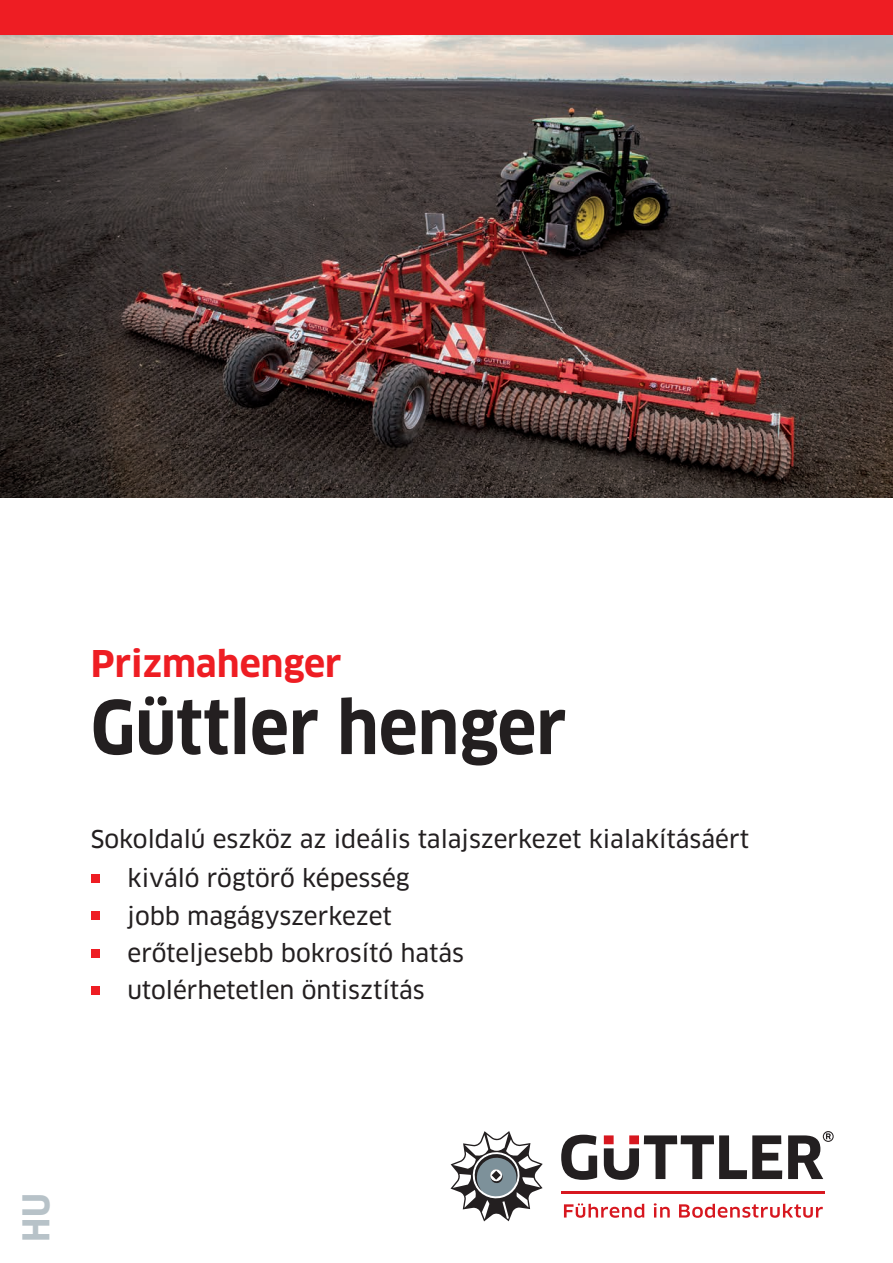
<style>
.page{position:relative;width:893px;height:1263px;background:#fff}
.page>*{position:absolute;margin:0;border:0;box-sizing:border-box;transform-origin:0 0}
.t1{font:700 72px "Clan Pro Narr";color:#231f20}
.t2{font:700 36px "Clan Pro";color:#ee1d23}
.t3{font:700 36px "Clan Pro Narr";color:#b7c2c8}
.t4{font:24px/37.3px "Clan Pro News";color:#231f20}
</style>
<div class="page">
<img style="left:0;top:34px;width:893px;height:463px">
<div style="left:91px;top:874px;width:9px;height:8px;background:#ee1d23"></div>
<div style="left:91px;top:911px;width:9px;height:9px;background:#ee1d23"></div>
<div style="left:91px;top:949px;width:9px;height:8px;background:#ee1d23"></div>
<svg style="left:450px;top:1131px;width:93px;height:90px"></svg>
<svg style="left:604px;top:1135px;width:178px;height:45px"></svg>
<svg style="left:561px;top:1135px;width:36px;height:45px"></svg>
<hr style="left:561px;top:1191px;width:264px;height:2px;background:#d7171f">
<svg style="left:564px;top:1203px;width:259px;height:15px"></svg>
<svg style="left:788px;top:1131px;width:46px;height:48px"></svg>
<div style="left:91px;top:986px;width:9px;height:9px;background:#ee1d23"></div>
<div style="left:0;top:0;width:893px;height:34px;background:#ee1d23"></div>
<h2 class="t2" style="left:91px;top:643px;width:252px">Prizmahenger</h2>
<h1 class="t1" style="left:91px;top:686px;width:477px">Güttler henger</h1>
<p class="t4" style="left:128px;top:819px;width:623px;line-height:39.8px;text-indent:-37px">Sokoldalú eszköz az ideális talajszerkezet kialakításáért kiváló rögtörő képesség</p>
<p class="t4" style="left:128px;top:897px;width:338px">jobb magágyszerkezet erőteljesebb bokrosító hatás utolérhetetlen öntisztítás</p>
<h2 class="t3" style="left:15px;top:1242px;width:50px;rotate:-90deg">HU</h2>
</div>
